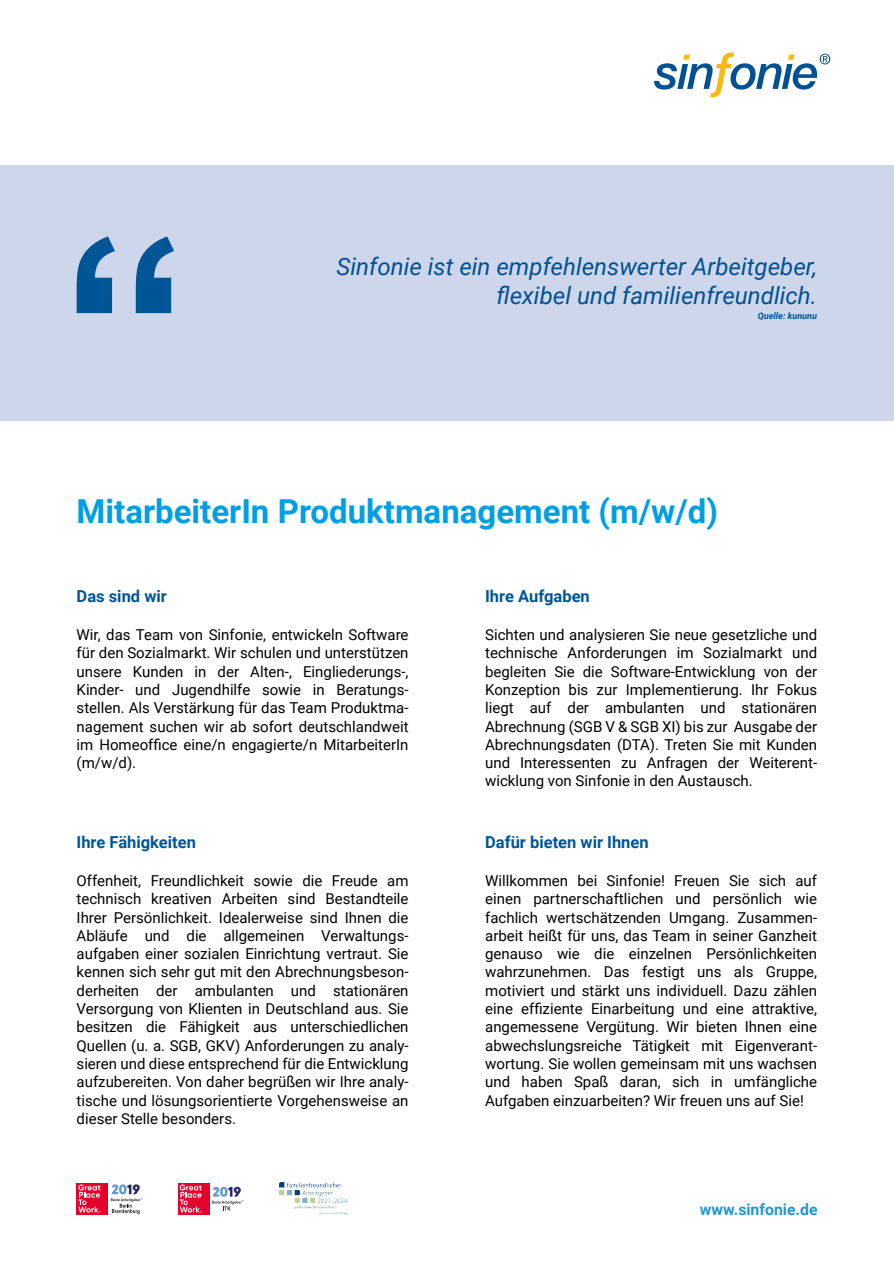
<style>
.page{position:relative;width:894px;height:1263px;background:#fff}
.page>*{position:absolute;margin:0;border:0;box-sizing:border-box;transform-origin:0 0}
.t1{font:700 33px "Roboto";color:#009fe3}
.t2{font:italic 24px/28.8px "Roboto";color:#005191;text-align:right}
.t3{font:700 16.5px "Roboto";color:#005597}
.t4{font:700 15.75px "Roboto";color:#1f97d4}
.t5{font:15px/18.3px "Roboto";color:#000;text-align:justify}
.t6{font:italic 700 9px "Roboto";color:#005191}
</style>
<div class="page">
<div style="left:0;top:166px;width:893px;height:255px;background:#ced6eb"></div>
<svg style="left:654px;top:53px;width:176px;height:44px"></svg>
<svg style="left:77px;top:236px;width:97px;height:77px"></svg>
<div style="left:77px;top:1183px;width:31px;height:31px;background:#e4002b"></div>
<svg style="left:78px;top:1184px;width:23px;height:29px"></svg>
<svg style="left:111px;top:1184px;width:31px;height:30px"></svg>
<div style="left:178px;top:1183px;width:31px;height:31px;background:#e4002b"></div>
<svg style="left:180px;top:1184px;width:22px;height:29px"></svg>
<svg style="left:212px;top:1187px;width:31px;height:23px"></svg>
<img style="left:279px;top:1183px;width:67px;height:32px">
<h2 class="t2" style="left:336px;top:255px;width:482px">Sinfonie ist ein empfehlenswerter Arbeitgeber, flexibel und familienfreundlich.</h2>
<p class="t6" style="left:757px;top:312px;width:61px">Quelle: kununu</p>
<h1 class="t1" style="left:76px;top:498px;width:642px">MitarbeiterIn Produktmanagement (m/w/d)</h1>
<p class="t3" style="left:77px;top:590px;width:92px">Das sind wir</p>
<p class="t5" style="left:77px;top:627px;width:333px">Wir, das Team von Sinfonie, entwickeln Software für den Sozialmarkt. Wir schulen und unterstützen unsere Kunden in der Alten-, Eingliederungs-, Kinder- und Jugendhilfe sowie in Beratungs&shy;stellen. Als Verstärkung für das Team Produktma&shy;nagement suchen wir ab sofort deutschlandweit im Homeoffice eine/n engagierte/n MitarbeiterIn (m/w/d).</p>
<p class="t3" style="left:77px;top:836px;width:121px">Ihre Fähigkeiten</p>
<p class="t5" style="left:77px;top:873px;width:333px">Offenheit, Freundlichkeit sowie die Freude am technisch kreativen Arbeiten sind Bestandteile Ihrer Persönlichkeit. Idealerweise sind Ihnen die Abläufe und die allgemeinen Verwaltungs&shy;aufgaben einer sozialen Einrichtung vertraut. Sie kennen sich sehr gut mit den Abrechnungsbeson&shy;derheiten der ambulanten und stationären Versorgung von Klienten in Deutschland aus. Sie besitzen die Fähigkeit aus unterschiedlichen Quellen (u. a. SGB, GKV) Anforderungen zu analy&shy;sieren und diese entsprechend für die Entwicklung aufzubereiten. Von daher begrüßen wir Ihre analy&shy;tische und lösungsorientierte Vorgehensweise an dieser Stelle besonders.</p>
<p class="t3" style="left:485px;top:590px;width:106px">Ihre Aufgaben</p>
<p class="t5" style="left:485px;top:627px;width:333px">Sichten und analysieren Sie neue gesetzliche und technische Anforderungen im Sozialmarkt und begleiten Sie die Software-Entwicklung von der Konzeption bis zur Implementierung. Ihr Fokus liegt auf der ambulanten und stationären Abrechnung (SGB V &amp; SGB XI) bis zur Ausgabe der Abrechnungsdaten (DTA). Treten Sie mit Kunden und Interessenten zu Anfragen der Weiterent&shy;wicklung von Sinfonie in den Austausch.</p>
<p class="t3" style="left:485px;top:836px;width:165px">Dafür bieten wir Ihnen</p>
<p class="t5" style="left:485px;top:873px;width:333px">Willkommen bei Sinfonie! Freuen Sie sich auf einen partnerschaftlichen und persönlich wie fachlich wertschätzenden Umgang. Zusammen&shy;arbeit heißt für uns, das Team in seiner Ganzheit genauso wie die einzelnen Persönlichkeiten wahrzunehmen. Das festigt uns als Gruppe, motiviert und stärkt uns individuell. Dazu zählen eine effiziente Einarbeitung und eine attraktive, angemessene Vergütung. Wir bieten Ihnen eine abwechslungsreiche Tätigkeit mit Eigenverant&shy;wortung. Sie wollen gemeinsam mit uns wachsen und haben Spaß daran, sich in umfängliche Aufgaben einzuarbeiten? Wir freuen uns auf Sie!</p>
<p class="t4" style="left:699px;top:1203px;width:119px">www.sinfonie.de</p>
</div>
